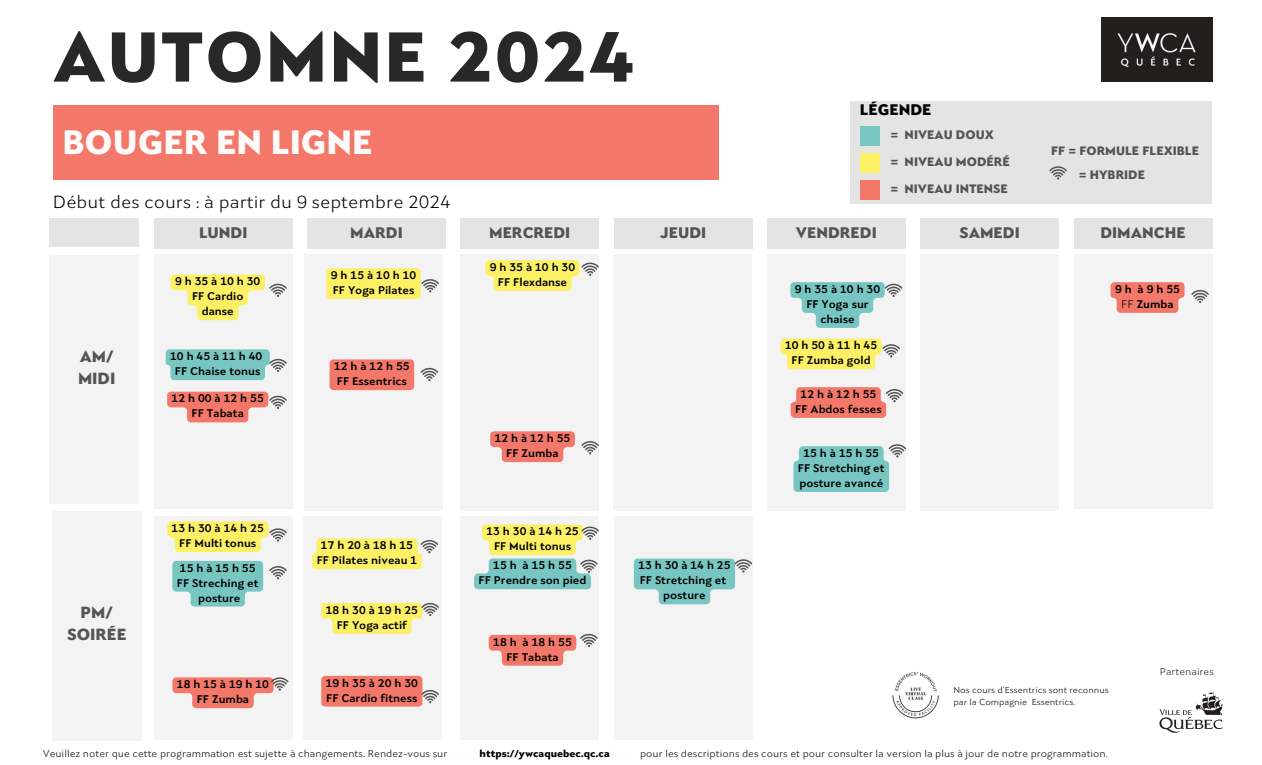
<style>
.page{position:relative;width:1262px;height:765px;background:#fff}
.page>*{position:absolute;margin:0;border:0;box-sizing:border-box;transform-origin:0 0}
.t1{font:900 71.25px "Seven One Eight";letter-spacing:.02em;color:#292828}
.t2{font:900 34.12px "Seven One Eight";color:#fffbfb}
.t3{font:300 17.75px "Seven One Eight";color:#000}
.t4{font:900 16.38px/22.4px "Seven One Eight";color:#545454}
.t5{font:900 15.5px "Seven One Eight";color:#545454}
.t6{font:900 15.5px "Seven One Eight";color:#000}
.t7{font:900 12.38px "Seven One Eight";color:#545454}
.t8{font:700 11.25px/15px "Seven One Eight";color:#000;text-align:center}
.t9{font:700 11.25px "Seven One Eight";letter-spacing:.26em;color:#000}
.t10{font:300 10px "Seven One Eight";color:#000}
.t11{font:300 10px "Seven One Eight";color:#1c1c1c}
.t12{font:300 8.75px "Seven One Eight";color:#000}
.s1{font-weight:300}
.s2{color:#fffbfb}
.s3{font-weight:900}
</style>
<div class="page">
<div style="left:614px;top:255px;width:138px;height:256px;background:#f4f3f3"></div>
<div style="left:154px;top:255px;width:138px;height:254px;background:#f4f3f3"></div>
<div style="left:304px;top:255px;width:139px;height:256px;background:#f4f3f3"></div>
<div style="left:461px;top:255px;width:138px;height:256px;background:#f4f3f3"></div>
<div style="left:767px;top:255px;width:138px;height:256px;background:#f4f3f3"></div>
<div style="left:920px;top:255px;width:139px;height:256px;background:#f4f3f3"></div>
<div style="left:154px;top:516px;width:138px;height:224px;background:#f4f3f3"></div>
<div style="left:304px;top:516px;width:138px;height:224px;background:#f4f3f3"></div>
<div style="left:461px;top:516px;width:138px;height:224px;background:#f4f3f3"></div>
<div style="left:614px;top:516px;width:138px;height:224px;background:#f4f3f3"></div>
<img style="left:1102px;top:18px;width:111px;height:64px">
<div style="left:53px;top:106px;width:666px;height:74px;background:#f37869"></div>
<img style="left:1159px;top:692px;width:64px;height:41px">
<img style="left:892px;top:672px;width:47px;height:47px">
<div style="left:49px;top:255px;width:90px;height:248px;background:#f4f3f3"></div>
<div style="left:52px;top:511px;width:90px;height:229px;background:#f4f3f3"></div>
<div style="left:154px;top:218px;width:138px;height:31px;background:#e4e4e4"></div>
<div style="left:307px;top:218px;width:139px;height:31px;background:#e4e4e4"></div>
<div style="left:461px;top:218px;width:138px;height:31px;background:#e4e4e4"></div>
<div style="left:614px;top:218px;width:138px;height:31px;background:#e4e4e4"></div>
<div style="left:767px;top:218px;width:138px;height:31px;background:#e4e4e4"></div>
<div style="left:49px;top:218px;width:90px;height:29px;background:#e4e4e4"></div>
<div style="left:920px;top:218px;width:139px;height:31px;background:#e4e4e4"></div>
<div style="left:1074px;top:218px;width:138px;height:31px;background:#e4e4e4"></div>
<div style="left:1074px;top:255px;width:138px;height:254px;background:#f4f3f3"></div>
<svg style="left:172px;top:561px;width:91px;height:46px;background:#89ccc9"></svg>
<svg style="left:490px;top:431px;width:85px;height:31px;background:#f38a7d"></svg>
<div style="left:330px;top:359px;width:84px;height:31px;background:#f37869"></div>
<svg style="left:1110px;top:282px;width:74px;height:31px;background:#f38376"></svg>
<div style="left:850px;top:101px;width:362px;height:103px;background:#e4e4e4"></div>
<div style="left:860px;top:126px;width:19px;height:20px;background:#78c6c2"></div>
<div style="left:860px;top:153px;width:19px;height:20px;background:#fcf065"></div>
<div style="left:860px;top:180px;width:19px;height:20px;background:#f37869"></div>
<svg style="left:1049px;top:166px;width:18px;height:13px"></svg>
<svg style="left:171px;top:274px;width:116px;height:46px"></svg>
<svg style="left:166px;top:349px;width:121px;height:31px;background:#8ccbc7"></svg>
<svg style="left:167px;top:392px;width:120px;height:30px"></svg>
<svg style="left:167px;top:521px;width:120px;height:31px"></svg>
<svg style="left:269px;top:566px;width:18px;height:13px"></svg>
<svg style="left:172px;top:677px;width:116px;height:31px"></svg>
<svg style="left:321px;top:676px;width:118px;height:31px;background:#ef877b"></svg>
<svg style="left:321px;top:603px;width:118px;height:31px"></svg>
<svg style="left:312px;top:538px;width:126px;height:31px;background:#f7ed7a"></svg>
<svg style="left:326px;top:268px;width:113px;height:31px;background:#f6ec7a"></svg>
<svg style="left:421px;top:368px;width:17px;height:13px"></svg>
<svg style="left:485px;top:260px;width:114px;height:31px"></svg>
<svg style="left:581px;top:441px;width:18px;height:13px"></svg>
<svg style="left:474px;top:524px;width:125px;height:65px"></svg>
<svg style="left:489px;top:634px;width:109px;height:32px"></svg>
<svg style="left:634px;top:559px;width:118px;height:45px"></svg>
<svg style="left:790px;top:282px;width:112px;height:46px"></svg>
<svg style="left:780px;top:339px;width:120px;height:30px"></svg>
<svg style="left:791px;top:387px;width:112px;height:31px"></svg>
<svg style="left:1191px;top:290px;width:18px;height:13px"></svg>
<svg style="left:793px;top:444px;width:113px;height:48px"></svg>
<h3 class="t1" style="left:53px;top:28px;width:583px">AUTOMNE 2024</h3>
<h5 class="t2" style="left:62px;top:128px;width:312px">BOUGER EN LIGNE</h5>
<h5 class="t3" style="left:53px;top:194px;width:399px">Début des cours : à partir du 9 septembre 2024</h5>
<p class="t6" style="left:860px;top:104px;width:73px">LÉGENDE</p>
<p class="t7" style="left:890px;top:130px;width:105px">= NIVEAU DOUX</p>
<p class="t7" style="left:890px;top:157px;width:121px">= NIVEAU MODÉRÉ</p>
<p class="t7" style="left:890px;top:184px;width:119px">= NIVEAU INTENSE</p>
<p class="t7" style="left:1051px;top:146px;width:150px">FF = FORMULE FLEXIBLE</p>
<p class="t7" style="left:1079px;top:170px;width:68px">= HYBRIDE</p>
<p class="t4" style="left:78px;top:347px;width:39px">AM/<br>MIDI</p>
<h5 class="t4" style="left:67px;top:602px;width:61px;text-align:center">PM/<br>SOIRÉE</h5>
<h6 class="t5" style="left:199px;top:227px;width:50px">LUNDI</h6>
<h6 class="t5" style="left:350px;top:226px;width:54px">MARDI</h6>
<h6 class="t5" style="left:489px;top:226px;width:83px">MERCREDI</h6>
<p class="t5" style="left:660px;top:226px;width:48px">JEUDI</p>
<h6 class="t5" style="left:796px;top:227px;width:82px">VENDREDI</h6>
<h6 class="t5" style="left:959px;top:226px;width:62px">SAMEDI</h6>
<h3 class="t5" style="left:1100px;top:226px;width:87px">DIMANCHE</h3>
<p class="t9" style="left:175px;top:277px;width:87px">9h35à10h30</p>
<p class="t8" style="left:192px;top:290px;width:53px">FF Cardio danse</p>
<p class="t9" style="left:170px;top:352px;width:94px">10h45à11h40</p>
<p class="t8" style="left:175px;top:365px;width:87px">FF Chaise tonus</p>
<p class="t9" style="left:172px;top:394px;width:94px">12h00à12h55</p>
<p class="t8" style="left:192px;top:407px;width:54px">FF Tabata</p>
<p class="t9" style="left:172px;top:524px;width:94px">13h30à14h25</p>
<p class="t8" style="left:179px;top:537px;width:79px">FF Multi tonus</p>
<p class="t9" style="left:180px;top:563px;width:77px">15hà15h55</p>
<p class="t8" style="left:177px;top:576px;width:83px">FF Streching et</p>
<p class="t8" style="left:198px;top:591px;width:44px">posture</p>
<p class="t9" style="left:177px;top:680px;width:94px">18h15à19h10</p>
<p class="t8" style="left:197px;top:693px;width:54px">FF Zumba</p>
<p class="t9" style="left:331px;top:271px;width:87px">9h15à10h10</p>
<p class="t8" style="left:333px;top:284px;width:83px">FF Yoga Pilates</p>
<p class="t9" style="left:334px;top:362px;width:77px">12hà12h55</p>
<p class="t8" style="left:337px;top:375px;width:72px">FF Essentrics</p>
<p class="t9" style="left:321px;top:541px;width:94px">17h20à18h15</p>
<p class="t8" style="left:317px;top:554px;width:102px">FF Pilates niveau 1</p>
<p class="t9" style="left:326px;top:605px;width:94px">18h30à19h25</p>
<p class="t8" style="left:337px;top:618px;width:72px">FF Yoga actif</p>
<p class="t9" style="left:326px;top:678px;width:94px">19h35à20h30</p>
<p class="t8" style="left:326px;top:691px;width:93px">FF Cardio fitness</p>
<p class="t9" style="left:490px;top:262px;width:87px">9h35à10h30</p>
<p class="t8" style="left:498px;top:276px;width:71px">FF Flexdanse</p>
<p class="t9" style="left:495px;top:434px;width:77px">12hà12h55</p>
<p class="t8" style="left:506px;top:447px;width:54px">FF Zumba</p>
<p class="t9" style="left:486px;top:527px;width:94px">13h30à14h25</p>
<p class="t8" style="left:494px;top:540px;width:79px">FF Multi tonus</p>
<p class="t9" style="left:493px;top:561px;width:80px">15h à15h55</p>
<p class="t8" style="left:479px;top:574px;width:109px">FF Prendre son pied</p>
<p class="t9" style="left:493px;top:637px;width:80px">18h à18h55</p>
<p class="t8" style="left:506px;top:650px;width:54px">FF Tabata</p>
<p class="t9" style="left:638px;top:561px;width:94px">13h30à14h25</p>
<p class="t8" style="left:640px;top:574px;width:88px">FF Stretching et</p>
<p class="t8" style="left:663px;top:589px;width:44px">posture</p>
<p class="t9" style="left:795px;top:284px;width:87px">9h35à10h30</p>
<p class="t8" style="left:806px;top:298px;width:64px">FF Yoga sur chaise</p>
<p class="t9" style="left:785px;top:341px;width:94px">10h50à11h45</p>
<p class="t8" style="left:791px;top:354px;width:81px">FF Zumba gold</p>
<p class="t9" style="left:801px;top:389px;width:77px">12hà12h55</p>
<p class="t8" style="left:795px;top:403px;width:88px">FF Abdos fesses</p>
<p class="t9" style="left:803px;top:448px;width:77px">15hà15h55</p>
<p class="t8" style="left:798px;top:462px;width:88px;text-align:left">FF Stretching et posture avancé</p>
<p class="t8" style="left:1115px;top:283px;width:67px">9h à9h55</p>
<p class="t8" style="left:1121px;top:298px;width:54px"><span class="s1">FF</span> Zumba</p>
<h5 class="t12" style="left:953px;top:686px;width:157px">Nos cours d’Essentrics sont reconnus</h5>
<h5 class="t12" style="left:953px;top:698px;width:123px">par la Compagnie Essentrics.</h5>
<h5 class="t11" style="left:1160px;top:667px;width:56px">Partenaires</h5>
<h5 class="t10" style="left:43px;top:749px;width:568px">Veuillez noter que cette programmation est sujette à changements. Rendez-vous sur <span class="s2">ywcaqu</span><span class="s3">ttps://ywc</span><span class="s2">/cour</span><span class="s3">bec.</span><span class="s2">-acti</span><span class="s3">a</span></h5>
<h5 class="t10" style="left:479px;top:749px;width:630px"><span class="s3">h</span><span class="s2">ebec.qc.ca</span><span class="s3">aque</span><span class="s2">s-et</span><span class="s3">qc.c</span><span class="s2">vités.</span> pour les descriptions des cours et pour consulter la version la plus à jour de notre programmation.</h5>
</div>
